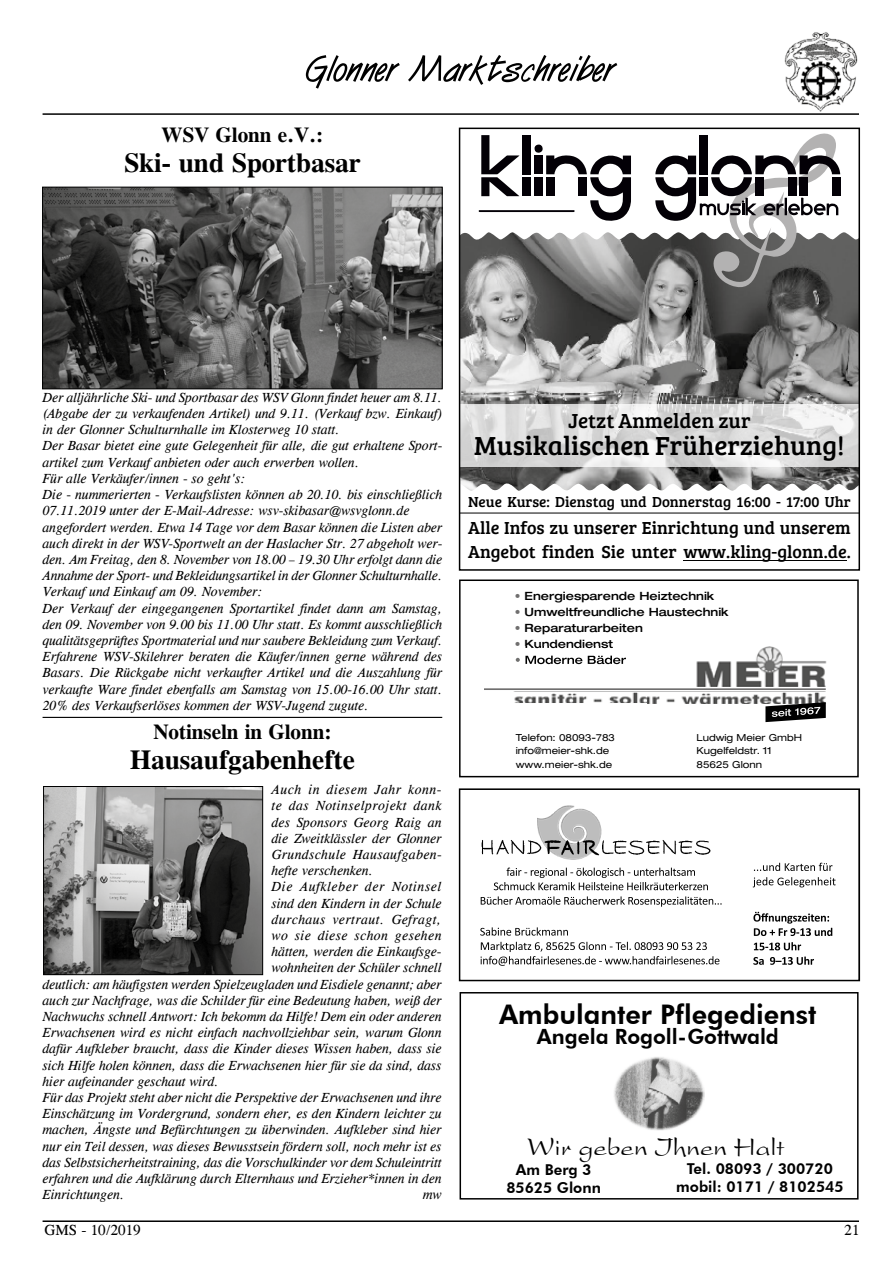
<style>
.page{position:relative;width:893px;height:1263px;background:#fff}
.page>*{position:absolute;margin:0;border:0;box-sizing:border-box;transform-origin:0 0}
.t1{font:700 27px "Cg Times";color:#000}
.t2{font:27px "Bree Serif";color:#000}
.t3{font:800 27px "Futura BT";color:#000}
.t4{font:27px "President Plain";color:#000}
.t5{font:700 21px "Cg Times";color:#000}
.t6{font:800 21px "Futura BT";color:#000}
.t7{font:21px "Bree Serif";color:#000}
.t8{font:18px/24.5px "Bree Serif";color:#000}
.t9{font:800 15px/18px "Futura BT";color:#000;text-align:center}
.t10{font:15px "Bree Serif";color:#000}
.t11{font:15px "CG Times";color:#000}
.t12{font:italic 13.5px/16.2px "Cg Times";color:#000}
.t13{font:italic 13.5px "Cg Times";letter-spacing:.04em;color:#000}
.t14{font:italic 13.5px "Cg Times";letter-spacing:.035em;color:#000}
.t15{font:italic 13.5px "Cg Times";letter-spacing:.05em;color:#000}
.t16{font:italic 13.5px "Cg Times";letter-spacing:.045em;color:#000}
.t17{font:500 expanded 11.4px "Helvetica Neue LT";color:#000}
.t18{font:expanded 9.75px/14px "Helvetica Neue LT";color:#000}
.s1{color:#706f6f}
</style>
<div class="page">
<img style="left:784px;top:32px;width:74px;height:80px">
<hr style="left:43px;top:1220px;width:816px;height:2px;background:#000">
<hr style="left:43px;top:113px;width:816px;height:2px;background:#000">
<svg style="left:306px;top:55px;width:311px;height:34px"></svg>
<img style="left:44px;top:189px;width:397px;height:198px">
<div style="left:42px;top:187px;width:401px;height:202px;border:1px solid #000"></div>
<img style="left:45px;top:788px;width:216px;height:185px">
<div style="left:43px;top:786px;width:220px;height:189px;border:1px solid #000"></div>
<hr style="left:43px;top:717px;width:399px;height:1px;background:#000">
<svg style="left:485px;top:646px;width:342px;height:77px"></svg>
<div style="left:459px;top:579px;width:400px;height:198px;border:2px solid #000"></div>
<div style="left:460px;top:992px;width:398px;height:207px;border:2px solid #000"></div>
<img style="left:614px;top:1057px;width:90px;height:73px">
<svg style="left:481px;top:942px;width:238px;height:24px"></svg>
<svg style="left:480px;top:927px;width:88px;height:9px"></svg>
<svg style="left:481px;top:896px;width:241px;height:11px"></svg>
<svg style="left:494px;top:867px;width:214px;height:23px"></svg>
<svg style="left:753px;top:956px;width:61px;height:9px"></svg>
<svg style="left:754px;top:942px;width:47px;height:8px"></svg>
<svg style="left:753px;top:912px;width:79px;height:24px"></svg>
<img style="left:537px;top:805px;width:64px;height:55px">
<img style="left:481px;top:836px;width:230px;height:22px">
<svg style="left:753px;top:877px;width:83px;height:10px"></svg>
<svg style="left:754px;top:863px;width:78px;height:8px"></svg>
<div style="left:459px;top:788px;width:401px;height:193px;border:2px solid #000"></div>
<img style="left:462px;top:232px;width:395px;height:259px">
<div style="left:460px;top:405px;width:399px;height:62px;background:#fff;opacity:.76"></div>
<svg style="left:479px;top:135px;width:152px;height:86px"></svg>
<svg style="left:655px;top:133px;width:185px;height:162px"></svg>
<svg style="left:462px;top:513px;width:395px;height:48px"></svg>
<div style="left:459px;top:128px;width:401px;height:443px;border:2px solid #000"></div>
<h2 class="t5" style="left:162px;top:122px;width:163px">WSV Glonn e.V.:</h2>
<h1 class="t1" style="left:124px;top:146px;width:238px">Ski- und Sportbasar</h1>
<p class="t12" style="left:43px;top:389px;width:401px">Der alljährliche Ski- und Sportbasar des WSV Glonn findet heuer am 8.11. (Abgabe der zu verkaufenden Artikel) und 9.11. (Verkauf bzw. Einkauf) in der Glonner Schulturnhalle im Klosterweg 10 statt.<br>Der Basar bietet eine gute Gelegenheit für alle, die gut erhaltene Sport&shy;artikel zum Verkauf anbieten oder auch erwerben wollen.<br>Für alle Verkäufer/innen - so geht's:<br>Die - nummerierten - Verkaufslisten können ab 20.10. bis einschließlich 07.11.2019 unter der E-Mail-Adresse: wsv-skibasar@wsvglonn.de angefordert werden. Etwa 14 Tage vor dem Basar können die Listen aber auch direkt in der WSV-Sportwelt an der Haslacher Str. 27 abgeholt wer&shy;den. Am Freitag, den 8. November von 18.00 – 19.30 Uhr erfolgt dann die Annahme der Sport- und Bekleidungsartikel in der Glonner Schulturnhalle.<br>Verkauf und Einkauf am 09. November:<br>Der Verkauf der eingegangenen Sportartikel findet dann am Samstag, den 09. November von 9.00 bis 11.00 Uhr statt. Es kommt ausschließlich qualitätsgeprüftes Sportmaterial und nur saubere Bekleidung zum Verkauf.<br>Erfahrene WSV-Skilehrer beraten die Käufer/innen gerne während des Basars. Die Rückgabe nicht verkaufter Artikel und die Auszahlung für verkaufte Ware findet ebenfalls am Samstag von 15.00-16.00 Uhr statt.<br>20% des Verkaufserlöses kommen der WSV-Jugend zugute.</p>
<h2 class="t5" style="left:153px;top:719px;width:180px">Notinseln in Glonn:</h2>
<h1 class="t1" style="left:130px;top:743px;width:226px">Hausaufgabenhefte</h1>
<p class="t16" style="left:272px;top:782px;width:171px">Auch in diesem Jahr konn-</p>
<p class="t13" style="left:272px;top:798px;width:171px">te das Notinselprojekt dank</p>
<p class="t12" style="left:272px;top:814px;width:171px">des Sponsors Georg Raig an</p>
<p class="t12" style="left:272px;top:830px;width:171px">die Zweitklässler der Glonner</p>
<p class="t14" style="left:272px;top:847px;width:171px">Grundschule Hausaufgaben-</p>
<p class="t12" style="left:272px;top:863px;width:103px">hefte verschenken.</p>
<p class="t15" style="left:272px;top:879px;width:171px">Die Aufkleber der Notinsel</p>
<p class="t12" style="left:272px;top:895px;width:171px">sind den Kindern in der Schule</p>
<p class="t13" style="left:272px;top:911px;width:171px">durchaus vertraut. Gefragt,</p>
<p class="t14" style="left:272px;top:928px;width:171px">wo sie diese schon gesehen</p>
<p class="t12" style="left:272px;top:944px;width:171px">hätten, werden die Einkaufsge-</p>
<p class="t12" style="left:272px;top:960px;width:171px">wohnheiten der Schüler schnell</p>
<p class="t12" style="left:43px;top:976px;width:400px">deutlich: am häufigsten werden Spielzeugladen und Eisdiele genannt; aber</p>
<p class="t12" style="left:43px;top:992px;width:400px">auch zur Nachfrage, was die Schilder für eine Bedeutung haben, weiß der</p>
<p class="t12" style="left:43px;top:1008px;width:400px">Nachwuchs schnell Antwort: Ich bekomm da Hilfe! Dem ein oder anderen</p>
<p class="t12" style="left:43px;top:1025px;width:400px">Erwachsenen wird es nicht einfach nachvollziehbar sein, warum Glonn</p>
<p class="t12" style="left:43px;top:1041px;width:400px">dafür Aufkleber braucht, dass die Kinder dieses Wissen haben, dass sie</p>
<p class="t12" style="left:43px;top:1057px;width:400px">sich Hilfe holen können, dass die Erwachsenen hier für sie da sind, dass</p>
<p class="t12" style="left:43px;top:1073px;width:178px">hier aufeinander geschaut wird.</p>
<p class="t12" style="left:43px;top:1089px;width:400px">Für das Projekt steht aber nicht die Perspektive der Erwachsenen und ihre</p>
<p class="t12" style="left:43px;top:1106px;width:400px">Einschätzung im Vordergrund, sondern eher, es den Kindern leichter zu</p>
<p class="t12" style="left:43px;top:1122px;width:400px">machen, Ängste und Befürchtungen zu überwinden. Aufkleber sind hier</p>
<p class="t12" style="left:43px;top:1138px;width:400px">nur ein Teil dessen, was dieses Bewusstsein fördern soll, noch mehr ist es</p>
<p class="t12" style="left:43px;top:1154px;width:400px">das Selbstsicherheitstraining, das die Vorschulkinder vor dem Schuleintritt</p>
<p class="t12" style="left:43px;top:1170px;width:400px">erfahren und die Aufklärung durch Elternhaus und Erzieher*innen in den</p>
<p class="t12" style="left:43px;top:1187px;width:83px">Einrichtungen.</p>
<p class="t12" style="left:423px;top:1187px;width:20px">mw</p>
<h2 class="t7" style="left:568px;top:405px;width:184px">Jetzt Anmelden zur</h2>
<h1 class="t2" style="left:474px;top:426px;width:372px">Musikalischen Früherziehung!</h1>
<p class="t10" style="left:468px;top:491px;width:384px">Neue Kurse: Dienstag und Donnerstag 16:00 - 17:00 Uhr</p>
<h3 class="t8" style="left:468px;top:514px;width:384px">Alle Infos zu unserer Einrichtung und unserem<br>Angebot finden Sie unter www.kling-glonn.de.</h3>
<p class="t17" style="left:515px;top:589px;width:201px"><span class="s1">•</span> Energiesparende Heiztechnik</p>
<p class="t17" style="left:515px;top:605px;width:215px"><span class="s1">•</span> Umweltfreundliche Haustechnik</p>
<p class="t17" style="left:515px;top:621px;width:129px"><span class="s1">•</span> Reparaturarbeiten</p>
<p class="t17" style="left:515px;top:637px;width:100px"><span class="s1">•</span> Kundendienst</p>
<p class="t18" style="left:516px;top:730px;width:101px">Telefon: 08093-783 info@meier-shk.de www.meier-shk.de</p>
<p class="t18" style="left:696px;top:730px;width:107px">Ludwig Meier GmbH<br>Kugelfeldstr. 11<br>85625 Glonn</p>
<h1 class="t3" style="left:499px;top:997px;width:319px">Ambulanter Pflegedienst</h1>
<h2 class="t6" style="left:537px;top:1024px;width:244px">Angela Rogoll-Gottwald</h2>
<h1 class="t4" style="left:527px;top:1131px;width:258px">Wir geben Ihnen Halt</h1>
<p class="t9" style="left:506px;top:1160px;width:96px">Am Berg 3<br>85625 Glonn</p>
<p class="t9" style="left:676px;top:1159px;width:169px">Tel. 08093 / 300720 mobil: 0171 / 8102545</p>
<p class="t11" style="left:45px;top:1221px;width:97px">GMS - 10/2019</p>
<p class="t11" style="left:844px;top:1221px;width:16px">21</p>
</div>
